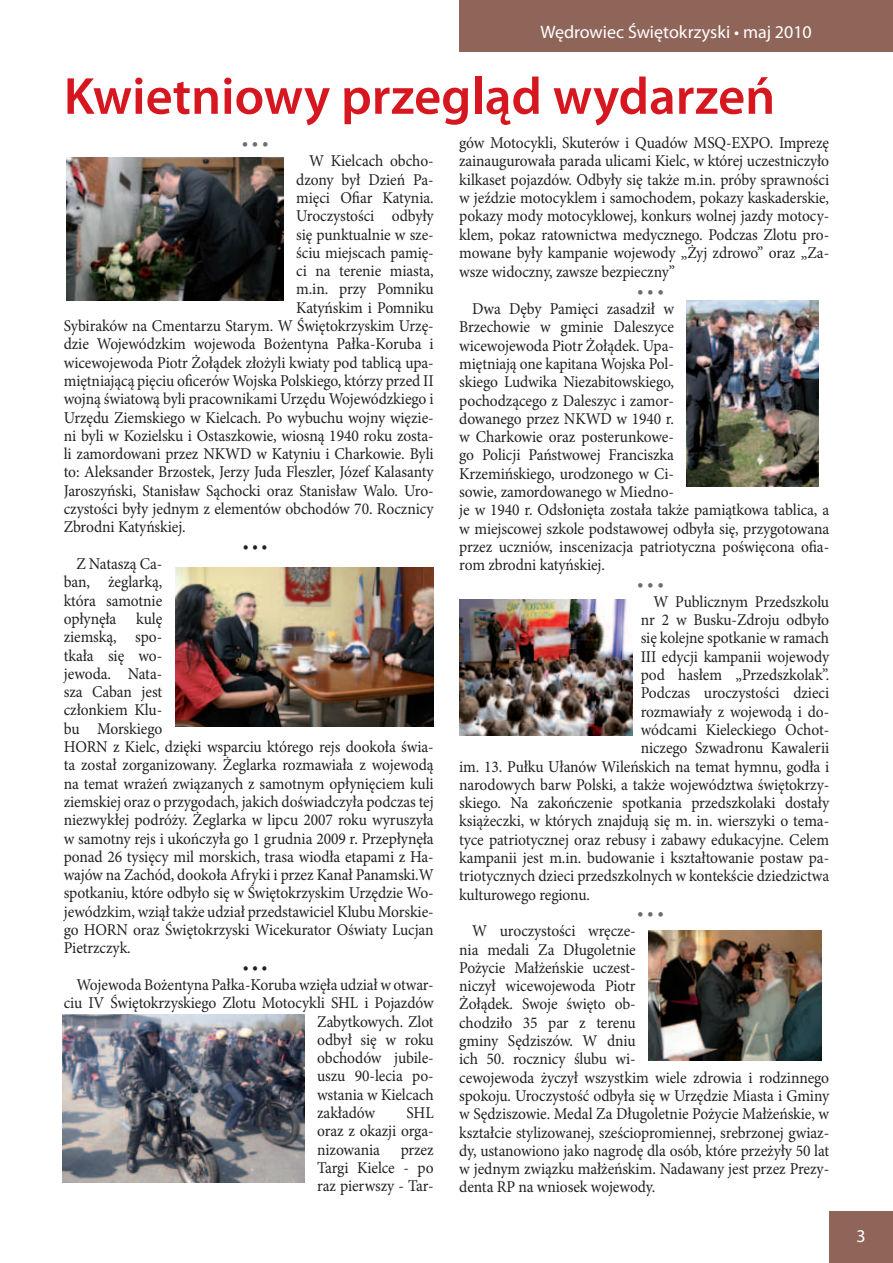
<style>
.page{position:relative;width:893px;height:1263px;background:#fff}
.page>*{position:absolute;margin:0;border:0;box-sizing:border-box;transform-origin:0 0}
.t1{font:600 52.5px "Myriad Pro";color:#d7171f}
.t2{font:18px "Myriad Pro";color:#fff}
.t3{font:16.5px/18.3px "Minion Pro";letter-spacing:-.005em;color:#231f20;scale:.94 1}
.t4{font:700 16.5px "Minion Pro";color:#6c6d70}
</style>
<div class="page">
<div style="left:459px;top:0;width:434px;height:51px;background:#906559"></div>
<div style="left:829px;top:1212px;width:64px;height:51px;background:#906559"></div>
<img style="left:67px;top:158px;width:216px;height:142px">
<img style="left:175px;top:568px;width:259px;height:159px">
<img style="left:459px;top:600px;width:173px;height:135px">
<img style="left:648px;top:930px;width:173px;height:130px">
<img style="left:62px;top:1015px;width:242px;height:167px">
<img style="left:687px;top:300px;width:132px;height:186px">
<p class="t2" style="left:540px;top:21px;width:273px">Wędrowiec Świętokrzyski • maj 2010</p>
<h1 class="t1" style="left:64px;top:63px;width:713px">Kwietniowy przegląd wydarzeń</h1>
<p class="t4" style="left:242px;top:131px;width:28px">• • •</p>
<p class="t3" style="left:309px;top:152px;width:134px">W Kielcach obcho-</p>
<p class="t3" style="left:296px;top:170px;width:148px">dzony był Dzień Pa-</p>
<p class="t3" style="left:296px;top:189px;width:148px">mięci Ofiar Katynia.</p>
<p class="t3" style="left:296px;top:207px;width:148px">Uroczystości odbyły</p>
<p class="t3" style="left:296px;top:225px;width:148px">się punktualnie w sze-</p>
<p class="t3" style="left:296px;top:244px;width:148px">ściu miejscach pamię-</p>
<p class="t3" style="left:296px;top:262px;width:148px">ci na terenie miasta,</p>
<p class="t3" style="left:296px;top:280px;width:148px">m.in. przy Pomniku</p>
<p class="t3" style="left:296px;top:298px;width:148px">Katyńskim i Pomniku</p>
<p class="t3" style="left:64px;top:317px;width:395px">Sybiraków na Cmentarzu Starym. W Świętokrzyskim Urzę-</p>
<p class="t3" style="left:64px;top:335px;width:395px">dzie Wojewódzkim wojewoda Bożentyna Pałka-Koruba i</p>
<p class="t3" style="left:64px;top:353px;width:395px">wicewojewoda Piotr Żołądek złożyli kwiaty pod tablicą upa-</p>
<p class="t3" style="left:64px;top:372px;width:395px">miętniającą pięciu oficerów Wojska Polskiego, którzy przed II</p>
<p class="t3" style="left:64px;top:390px;width:395px">wojną światową byli pracownikami Urzędu Wojewódzkiego i</p>
<p class="t3" style="left:64px;top:408px;width:395px">Urzędu Ziemskiego w Kielcach. Po wybuchu wojny więzie-</p>
<p class="t3" style="left:64px;top:426px;width:395px">ni byli w Kozielsku i Ostaszkowie, wiosną 1940 roku zosta-</p>
<p class="t3" style="left:64px;top:445px;width:395px">li zamordowani przez NKWD w Katyniu i Charkowie. Byli</p>
<p class="t3" style="left:64px;top:463px;width:395px">to: Aleksander Brzostek, Jerzy Juda Fleszler, Józef Kalasanty</p>
<p class="t3" style="left:64px;top:481px;width:395px">Jaroszyński, Stanisław Sąchocki oraz Stanisław Walo. Uro-</p>
<p class="t3" style="left:64px;top:500px;width:395px">czystości były jednym z elementów obchodów 70. Rocznicy</p>
<p class="t3" style="left:64px;top:518px;width:131px">Zbrodni Katyńskiej.</p>
<p class="t3" style="left:243px;top:536px;width:28px">• • •</p>
<p class="t3" style="left:64px;top:555px;width:395px;text-indent:13px">Z Nataszą Ca-<br>ban, żeglarką,<br>która samotnie<br>opłynęła kulę<br>ziemską, spo-<br>tkała się wo-<br>jewoda. Nata-<br>sza Caban jest<br>członkiem Klu-<br>bu Morskiego<br>HORN z Kielc, dzięki wsparciu którego rejs dookoła świa&shy;ta został zorganizowany. Żeglarka rozmawiała z wojewodą na temat wrażeń związanych z samotnym opłynięciem kuli ziemskiej oraz o przygodach, jakich doświadczyła podczas tej niezwykłej podróży. Żeglarka w lipcu 2007 roku wyruszyła w samotny rejs i ukończyła go 1 grudnia 2009 r. Przepłynęła ponad 26 tysięcy mil morskich, trasa wiodła etapami z Ha&shy;wajów na Zachód, dookoła Afryki i przez Kanał Panamski.W spotkaniu, które odbyło się w Świętokrzyskim Urzędzie Wo&shy;jewódzkim, wziął także udział przedstawiciel Klubu Morskie&shy;go HORN oraz Świętokrzyski Wicekurator Oświaty Lucjan Pietrzczyk.</p>
<p class="t3" style="left:243px;top:957px;width:28px">• • •</p>
<p class="t3" style="left:77px;top:975px;width:381px">Wojewoda Bożentyna Pałka-Koruba wzięła udział w otwar-</p>
<p class="t3" style="left:64px;top:994px;width:395px">ciu IV Świętokrzyskiego Zlotu Motocykli SHL i Pojazdów</p>
<p class="t3" style="left:317px;top:1012px;width:126px">Zabytkowych. Zlot</p>
<p class="t3" style="left:317px;top:1030px;width:125px">odbył się w roku</p>
<p class="t3" style="left:317px;top:1049px;width:126px">obchodów jubile-</p>
<p class="t3" style="left:317px;top:1067px;width:126px">uszu 90-lecia po-</p>
<p class="t3" style="left:317px;top:1085px;width:126px">wstania w Kielcach</p>
<p class="t3" style="left:317px;top:1104px;width:63px">zakładów</p>
<p class="t3" style="left:317px;top:1104px;width:126px;text-align:justify;text-indent:89px">SHL oraz z okazji orga&shy;nizowania</p>
<p class="t3" style="left:317px;top:1140px;width:126px;text-align:justify;text-indent:84px">przez Targi Kielce - po raz pierwszy - Tar-</p>
<p class="t3" style="left:459px;top:134px;width:395px;text-align:justify">gów Motocykli, Skuterów i Quadów MSQ-EXPO. Imprezę zainaugurowała parada ulicami Kielc, w której uczestniczyło kilkaset pojazdów. Odbyły się także m.in. próby sprawności w jeździe motocyklem i samochodem, pokazy kaskaderskie, pokazy mody motocyklowej, konkurs wolnej jazdy motocy&shy;klem, pokaz ratownictwa medycznego. Podczas Zlotu pro&shy;mowane były kampanie wojewody „Żyj zdrowo” oraz „Za&shy;wsze widoczny, zawsze bezpieczny”</p>
<p class="t4" style="left:637px;top:279px;width:28px">• • •</p>
<p class="t3" style="left:459px;top:300px;width:395px;text-indent:13px">Dwa Dęby Pamięci zasadził w<br>Brzechowie w gminie Daleszyce<br>wicewojewoda Piotr Żołądek. Upa-<br>miętniają one kapitana Wojska Pol-<br>skiego Ludwika Niezabitowskiego,<br>pochodzącego z Daleszyc i zamor-<br>dowanego przez NKWD w 1940 r.<br>w Charkowie oraz posterunkowe-<br>go Policji Państwowej Franciszka<br>Krzemińskiego, urodzonego w Ci-<br>sowie, zamordowanego w Miedno-<br>je w 1940 r. Odsłonięta została także pamiątkowa tablica, a w miejscowej szkole podstawowej odbyła się, przygotowana przez uczniów, inscenizacja patriotyczna poświęcona ofia&shy;rom zbrodni katyńskiej.</p>
<p class="t4" style="left:637px;top:572px;width:28px">• • •</p>
<p class="t3" style="left:653px;top:592px;width:188px">W Publicznym Przedszkolu</p>
<p class="t3" style="left:641px;top:611px;width:202px">nr 2 w Busku-Zdroju odbyło</p>
<p class="t3" style="left:641px;top:629px;width:202px">się kolejne spotkanie w ramach</p>
<p class="t3" style="left:641px;top:647px;width:202px">III edycji kampanii wojewody</p>
<p class="t3" style="left:641px;top:666px;width:202px">pod hasłem „Przedszkolak”.</p>
<p class="t3" style="left:641px;top:684px;width:202px">Podczas uroczystości dzieci</p>
<p class="t3" style="left:641px;top:702px;width:202px">rozmawiały z wojewodą i do-</p>
<p class="t3" style="left:641px;top:721px;width:202px">wódcami Kieleckiego Ochot-</p>
<p class="t3" style="left:641px;top:739px;width:202px">niczego Szwadronu Kawalerii</p>
<p class="t3" style="left:459px;top:757px;width:395px">im. 13. Pułku Ułanów Wileńskich na temat hymnu, godła i</p>
<p class="t3" style="left:459px;top:775px;width:395px">narodowych barw Polski, a także województwa świętokrzy-</p>
<p class="t3" style="left:459px;top:794px;width:395px">skiego. Na zakończenie spotkania przedszkolaki dostały</p>
<p class="t3" style="left:459px;top:812px;width:395px">książeczki, w których znajdują się m. in. wierszyki o tema-</p>
<p class="t3" style="left:459px;top:830px;width:395px">tyce patriotycznej oraz rebusy i zabawy edukacyjne. Celem</p>
<p class="t3" style="left:459px;top:849px;width:395px">kampanii jest m.in. budowanie i kształtowanie postaw pa-</p>
<p class="t3" style="left:459px;top:867px;width:395px">triotycznych dzieci przedszkolnych w kontekście dziedzictwa</p>
<p class="t3" style="left:459px;top:885px;width:141px">kulturowego regionu.</p>
<p class="t4" style="left:637px;top:901px;width:28px">• • •</p>
<p class="t3" style="left:459px;top:922px;width:395px;text-indent:13px">W uroczystości wręcze-<br>nia medali Za Długoletnie<br>Pożycie Małżeńskie uczest-<br>niczył wicewojewoda Piotr<br>Żołądek. Swoje święto ob-<br>chodziło 35 par z terenu<br>gminy Sędziszów. W dniu<br>ich 50. rocznicy ślubu wi-<br>cewojewoda życzył wszystkim wiele zdrowia i rodzinnego spokoju. Uroczystość odbyła się w Urzędzie Miasta i Gminy w Sędziszowie. Medal Za Długoletnie Pożycie Małżeńskie, w kształcie stylizowanej, sześciopromiennej, srebrzonej gwiaz&shy;dy, ustanowiono jako nagrodę dla osób, które przeżyły 50 lat w jednym związku małżeńskim. Nadawany jest przez Prezy&shy;denta RP na wniosek wojewody.</p>
<p class="t2" style="left:856px;top:1225px;width:11px">3</p>
</div>
